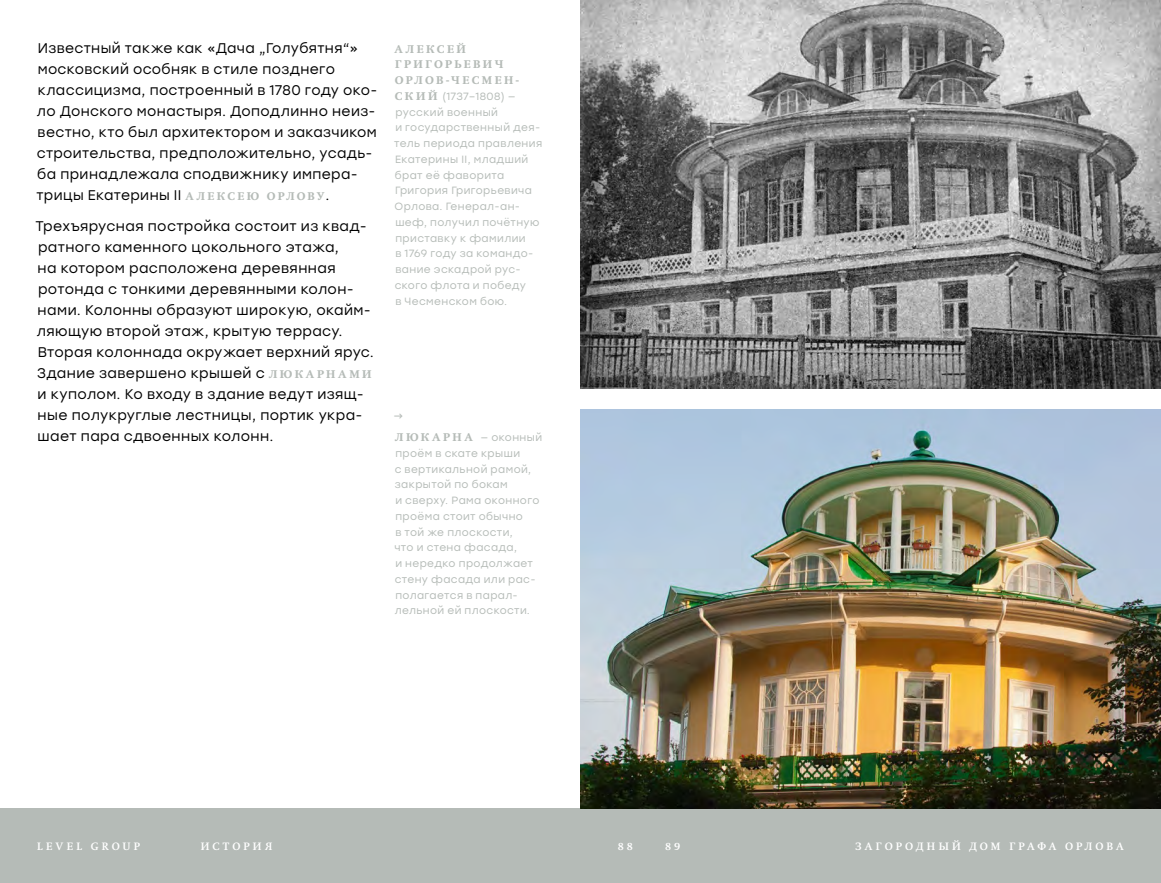
<style>
.page{position:relative;width:1161px;height:883px;background:#fff}
.page>*{position:absolute;margin:0;border:0;box-sizing:border-box;transform-origin:0 0}
.t1{font:14px/21px "Stolzl";letter-spacing:.025em;color:#000}
.t2{font:800 10.85px/15.8px "Swift";letter-spacing:.225em;color:#b5bbb7}
.t3{font:10.85px "Stolzl";color:#b5bbb7}
.t4{font:10.5px/15.8px "Stolzl";letter-spacing:.035em;color:#b5bbb7}
.t5{font:700 10.5px "Swift";letter-spacing:.31em;color:#fff}
.s1{font-family:"Swift";font-weight:800;font-size:10.85px;color:#b5bbb7}
.s2{font-family:"Swift";font-weight:800;font-size:10.85px}
</style>
<div class="page">
<div style="left:580px;top:809px;width:581px;height:74px;background:#b5bbb7"></div>
<div style="left:0;top:809px;width:580px;height:74px;background:#b5bbb7"></div>
<img style="left:580px;top:0;width:581px;height:388px">
<img style="left:580px;top:410px;width:581px;height:399px">
<p class="t1" style="left:36px;top:37px;width:342px">Известный также как «Дача „Голубятня“» московский особняк в стиле позднего классицизма, построенный в 1780 году око&shy;ло Донского монастыря. Доподлинно неиз&shy;вестно, кто был архитектором и заказчиком строительства, предположительно, усадь&shy;ба принадлежала сподвижнику импера&shy;трицы Екатерины II <span class="s1">А Л Е К С Е Ю О РЛ О В У</span>.</p>
<p class="t1" style="left:36px;top:215px;width:340px">Трехъярусная постройка состоит из квад&shy;ратного каменного цокольного этажа,<br>на котором расположена деревянная ротонда с тонкими деревянными колон&shy;нами. Колонны образуют широкую, окайм&shy;ляющую второй этаж, крытую террасу.<br>Вторая колоннада окружает верхний ярус.<br>Здание завершено крышей с <span class="s1">Л Ю К А Р Н А М И </span>и куполом. Ко входу в здание ведут изящ&shy;ные полукруглые лестницы, портик укра&shy;шает пара сдвоенных колонн.</p>
<p class="t2" style="left:395px;top:41px;width:126px">АЛЕКСЕЙ<br>ГРИГОРЬЕВИЧ<br>ОРЛОВ-ЧЕСМЕН-</p>
<p class="t4" style="left:394px;top:88px;width:150px"><span class="s2">С К И Й</span> (1737–1808) — русский военный<br>и государственный дея&shy;тель периода правления<br>Екатерины II, младший брат её фаворита<br>Григория Григорьевича<br>Орлова. Генерал-ан&shy;шеф, получил почётную приставку к фамилии<br>в 1769 году за командо&shy;вание эскадрой рус&shy;ского флота и победу<br>в Чесменском бою.</p>
<p class="t3" style="left:393px;top:409px;width:12px">→</p>
<p class="t4" style="left:394px;top:429px;width:149px"><span class="s2">ЛЮКАРНА</span> — оконный проём в скате крыши<br>с вертикальной рамой, закрытой по бокам<br>и сверху. Рама оконного проёма стоит обычно<br>в той же плоскости,<br>что и стена фасада,<br>и нередко продолжает стену фасада или рас&shy;полагается в парал&shy;лельной ей плоскости.</p>
<p class="t5" style="left:37px;top:840px;width:104px">LEVEL GROUP</p>
<p class="t5" style="left:201px;top:840px;width:23px">И стория</p>
<p class="t5" style="left:618px;top:840px;width:17px">8 8</p>
<p class="t5" style="left:665px;top:840px;width:17px">8 9</p>
<p class="t5" style="left:855px;top:840px;width:33px">За городный</p>
<p class="t5" style="left:969px;top:840px;width:12px">дом</p>
<p class="t5" style="left:1009px;top:840px;width:12px">г рафа</p>
<p class="t5" style="left:1065px;top:840px;width:21px">О рло</p>
<p class="t5" style="left:1106px;top:840px;width:17px">в а</p>
</div>
